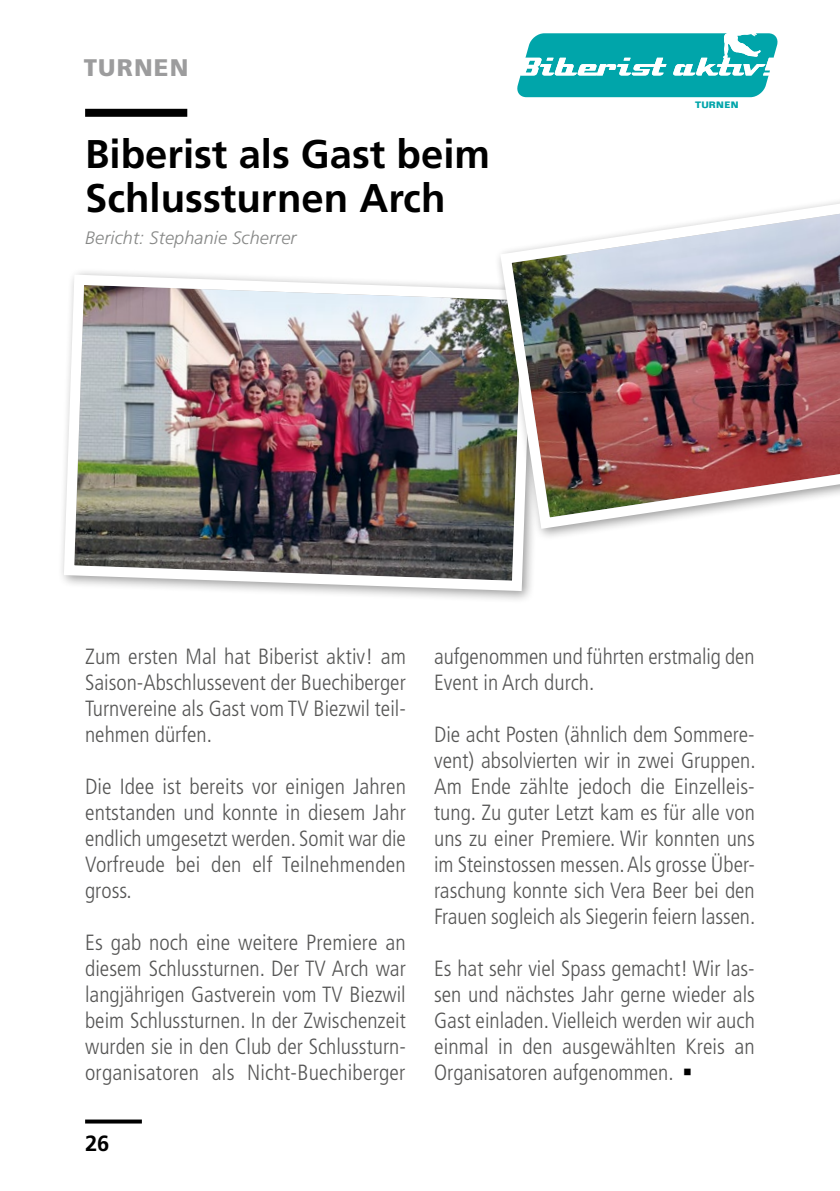
<style>
.page{position:relative;width:840px;height:1191px;background:#fff}
.page>*{position:absolute;margin:0;border:0;box-sizing:border-box;transform-origin:0 0}
.t1{font:700 40px/44px "Frutiger";color:#000}
.t2{font:900 24px "Frutiger";letter-spacing:.05em;color:#9c9c9d}
.t3{font:300 condensed 22px/26px "Frutiger";color:#565655;text-align:justify}
.t4{font:700 22px "Frutiger";color:#000}
.t5{font:italic 300 18px "Frutiger";letter-spacing:.01em;color:#868786}
.t6{font:700 9.2px "Folio";letter-spacing:.04em;color:#00a5aa}
.s1{color:#000}
</style>
<div class="page">
<svg style="left:517px;top:33px;width:261px;height:64px"></svg>
<svg style="left:85px;top:1119px;width:57px;height:4px"></svg>
<div style="left:85px;top:109px;width:102px;height:8px;background:#000"></div>
<img style="left:61px;top:271px;width:472px;height:325px">
<div style="left:493px;top:191px;width:346px;height:350px;background:#000;opacity:.4"></div>
<img style="left:494px;top:192px;width:345px;height:342px">
<p class="t2" style="left:84px;top:53px;width:106px">TURNEN</p>
<h1 class="t1" style="left:85px;top:132px;width:406px">Biberist als Gast beim<br>Schlussturnen Arch</h1>
<p class="t5" style="left:85px;top:227px;width:213px">Bericht: Stephanie Scherrer</p>
<p class="t6" style="left:694px;top:99px;width:45px">TURNEN</p>
<p class="t3" style="left:85px;top:643px;width:322px">Zum ersten Mal hat Biberist aktiv! am Saison-Abschlussevent der Buechiberger Turnvereine als Gast vom TV Biezwil teil&shy;nehmen dürfen.</p>
<p class="t3" style="left:85px;top:773px;width:322px">Die Idee ist bereits vor einigen Jahren entstanden und konnte in diesem Jahr endlich umgesetzt werden. Somit war die Vorfreude bei den elf Teilnehmenden gross.</p>
<p class="t3" style="left:85px;top:929px;width:322px">Es gab noch eine weitere Premiere an diesem Schlussturnen. Der TV Arch war langjährigen Gastverein vom TV Biezwil beim Schlussturnen. In der Zwischenzeit wurden sie in den Club der Schlussturn&shy;organisatoren als Nicht-Buechiberger</p>
<p class="t4" style="left:85px;top:1130px;width:26px">26</p>
<p class="t3" style="left:434px;top:643px;width:322px">aufgenommen und führten erstmalig den<br>Event in Arch durch.</p>
<p class="t3" style="left:434px;top:721px;width:323px">Die acht Posten (ähnlich dem Sommere&shy;vent) absolvierten wir in zwei Gruppen.<br>Am Ende zählte jedoch die Einzelleis&shy;tung. Zu guter Letzt kam es für alle von uns zu einer Premiere. Wir konnten uns im Steinstossen messen. Als grosse Über&shy;raschung konnte sich Vera Beer bei den Frauen sogleich als Siegerin feiern lassen.</p>
<p class="t3" style="left:434px;top:955px;width:322px">Es hat sehr viel Spass gemacht! Wir las&shy;sen und nächstes Jahr gerne wieder als Gast einladen. Vielleich werden wir auch einmal in den ausgewählten Kreis an Organisatoren aufgenommen. <span class="s1">▪</span></p>
</div>
